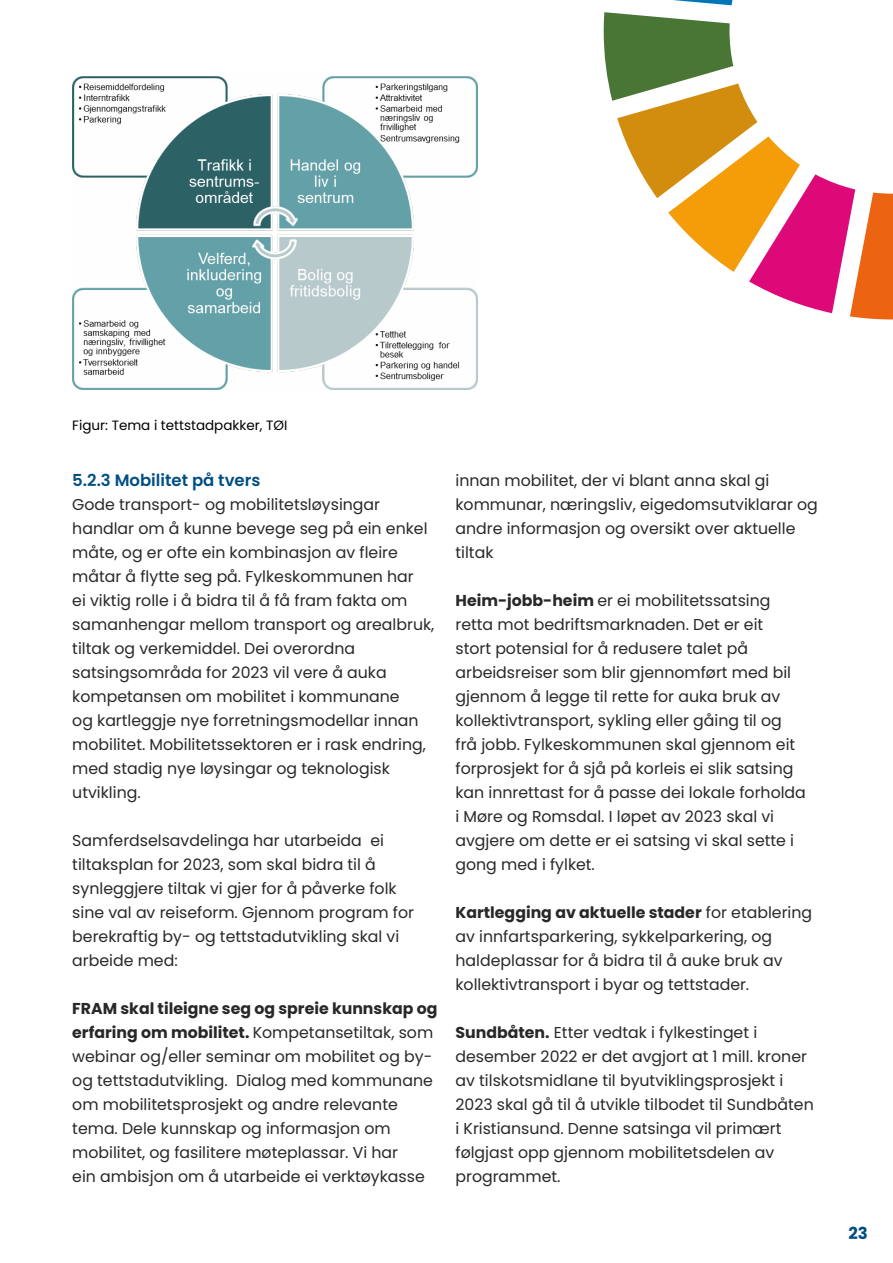
<style>
.page{position:relative;width:893px;height:1263px;background:#fff}
.page>*{position:absolute;margin:0;border:0;box-sizing:border-box;transform-origin:0 0}
.t1{font:600 16.5px "Poppins";color:#004e81}
.t2{font:700 16.5px "Poppins";color:#004e81}
.P_-_brødtekst{font:15.75px/24px "Poppins";color:#282827}
.Bildekreditering_sva{font:13.5px "Poppins";color:#000}
.s1{font-weight:700}
</style>
<div class="page">
<img style="left:72px;top:76px;width:406px;height:314px">
<svg style="left:673px;top:0;width:60px;height:5px"></svg>
<svg style="left:604px;top:12px;width:289px;height:307px"></svg>
<p class="Bildekreditering_sva" style="left:72px;top:418px;width:217px">Figur: Tema i tettstadpakker, TØI</p>
<h3 class="t1" style="left:72px;top:471px;width:190px">5.2.3 Mobilitet på tvers</h3>
<p class="P_-_brødtekst" style="left:72px;top:493px;width:364px">Gode transport- og mobilitetsløysingar handlar om å kunne bevege seg på ein enkel måte, og er ofte ein kombinasjon av fleire måtar å flytte seg på. Fylkeskommunen har<br>ei viktig rolle i å bidra til å få fram fakta om samanhengar mellom transport og arealbruk, tiltak og verkemiddel. Dei overordna satsingsområda for 2023 vil vere å auka kompetansen om mobilitet i kommunane<br>og kartleggje nye forretningsmodellar innan mobilitet. Mobilitetssektoren er i rask endring, med stadig nye løysingar og teknologisk utvikling.</p>
<p class="P_-_brødtekst" style="left:72px;top:829px;width:343px">Samferdselsavdelinga har utarbeida ei tiltaksplan for 2023, som skal bidra til å synleggjere tiltak vi gjer for å påverke folk sine val av reiseform. Gjennom program for berekraftig by- og tettstadutvikling skal vi arbeide med:</p>
<p class="P_-_brødtekst" style="left:72px;top:997px;width:367px"><span class="s1">FRAM skal tileigne seg og spreie kunnskap og erfaring om mobilitet.</span> Kompetansetiltak, som webinar og/eller seminar om mobilitet og by&shy;og tettstadutvikling. Dialog med kommunane om mobilitetsprosjekt og andre relevante tema. Dele kunnskap og informasjon om mobilitet, og fasilitere møteplassar. Vi har<br>ein ambisjon om å utarbeide ei verktøykasse</p>
<p class="P_-_brødtekst" style="left:455px;top:469px;width:364px">innan mobilitet, der vi blant anna skal gi kommunar, næringsliv, eigedomsutviklarar og andre informasjon og oversikt over aktuelle tiltak</p>
<p class="P_-_brødtekst" style="left:455px;top:589px;width:352px"><span class="s1">Heim-jobb-heim</span> er ei mobilitetssatsing retta mot bedriftsmarknaden. Det er eit<br>stort potensial for å redusere talet på arbeidsreiser som blir gjennomført med bil gjennom å legge til rette for auka bruk av kollektivtransport, sykling eller gåing til og frå jobb. Fylkeskommunen skal gjennom eit forprosjekt for å sjå på korleis ei slik satsing kan innrettast for å passe dei lokale forholda i Møre og Romsdal. I løpet av 2023 skal vi avgjere om dette er ei satsing vi skal sette i gong med i fylket.</p>
<p class="P_-_brødtekst" style="left:455px;top:901px;width:358px"><span class="s1">Kartlegging av aktuelle stader</span> for etablering av innfartsparkering, sykkelparkering, og haldeplassar for å bidra til å auke bruk av kollektivtransport i byar og tettstader.</p>
<p class="P_-_brødtekst" style="left:455px;top:1021px;width:360px"><span class="s1">Sundbåten.</span> Etter vedtak i fylkestinget i desember 2022 er det avgjort at 1 mill. kroner av tilskotsmidlane til byutviklingsprosjekt i 2023 skal gå til å utvikle tilbodet til Sundbåten i Kristiansund. Denne satsinga vil primært følgjast opp gjennom mobilitetsdelen av programmet.</p>
<p class="t2" style="left:848px;top:1223px;width:21px">23</p>
</div>
